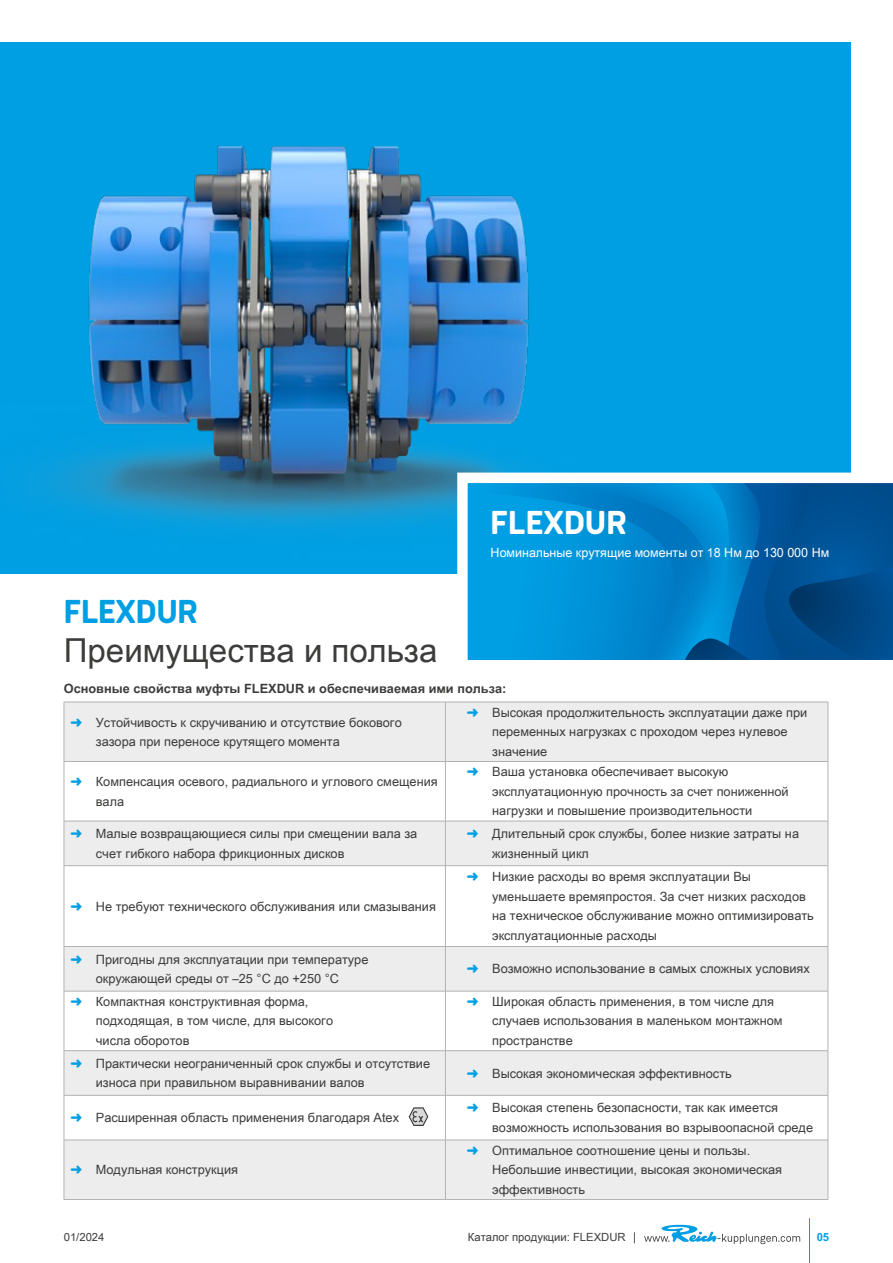
<style>
.page{position:relative;width:893px;height:1263px;background:#fff}
.page>*{position:absolute;margin:0;border:0;box-sizing:border-box;transform-origin:0 0}
.t1{font:33px "Arial Unicode MS";color:#3c3c3b}
.t2{font:700 33px "Weissenhof Grotesk";letter-spacing:.01em;color:#fff}
.t3{font:700 33px "Weissenhof Grotesk";color:#009fe3}
.t4{font:12.75px/19.5px "Arial Unicode MS";color:#3c3c3b}
.t5{font:700 12.75px "Arial Unicode MS";color:#3c3c3b}
.t6{font:12.75px "Arial Unicode MS";color:#fff}
.t7{font:11.25px "Arial Unicode MS";color:#3c3c3b}
.t8{font:700 11.25px "Arial Unicode MS";color:#009fe3}
.s1{color:#009fe3}
</style>
<div class="page">
<hr style="left:809px;top:1218px;width:1px;height:45px;background:#009fe3">
<svg style="left:644px;top:1224px;width:156px;height:20px"></svg>
<div style="left:0;top:43px;width:850px;height:531px;background:#009fe3"></div>
<img style="left:0;top:42px;width:655px;height:484px">
<svg style="left:452px;top:467px;width:441px;height:193px"></svg>
<svg style="left:65px;top:703px;width:763px;height:496px;fill:#ededed"></svg>
<hr style="left:64px;top:702px;width:381px;height:1px;background:#b3b2b2">
<hr style="left:445px;top:702px;width:383px;height:1px;background:#b3b2b2">
<hr style="left:445px;top:702px;width:1px;height:59px;background:#b3b2b2">
<hr style="left:828px;top:702px;width:1px;height:59px;background:#b3b2b2">
<hr style="left:64px;top:761px;width:381px;height:1px;background:#b3b2b2">
<hr style="left:445px;top:761px;width:383px;height:1px;background:#b3b2b2">
<hr style="left:445px;top:762px;width:1px;height:59px;background:#b3b2b2">
<hr style="left:828px;top:762px;width:1px;height:59px;background:#b3b2b2">
<hr style="left:64px;top:821px;width:381px;height:1px;background:#b3b2b2">
<hr style="left:445px;top:821px;width:383px;height:1px;background:#b3b2b2">
<hr style="left:445px;top:821px;width:1px;height:44px;background:#b3b2b2">
<hr style="left:828px;top:821px;width:1px;height:44px;background:#b3b2b2">
<hr style="left:64px;top:865px;width:381px;height:1px;background:#b3b2b2">
<hr style="left:445px;top:865px;width:383px;height:1px;background:#b3b2b2">
<hr style="left:445px;top:866px;width:1px;height:80px;background:#b3b2b2">
<hr style="left:828px;top:866px;width:1px;height:80px;background:#b3b2b2">
<hr style="left:64px;top:946px;width:381px;height:1px;background:#b3b2b2">
<hr style="left:445px;top:946px;width:383px;height:1px;background:#b3b2b2">
<hr style="left:445px;top:947px;width:1px;height:44px;background:#b3b2b2">
<hr style="left:828px;top:947px;width:1px;height:44px;background:#b3b2b2">
<hr style="left:445px;top:991px;width:1px;height:59px;background:#b3b2b2">
<hr style="left:828px;top:991px;width:1px;height:59px;background:#b3b2b2">
<hr style="left:64px;top:1050px;width:381px;height:1px;background:#b3b2b2">
<hr style="left:445px;top:1050px;width:383px;height:1px;background:#b3b2b2">
<hr style="left:445px;top:1051px;width:1px;height:44px;background:#b3b2b2">
<hr style="left:828px;top:1051px;width:1px;height:44px;background:#b3b2b2">
<hr style="left:64px;top:1095px;width:381px;height:1px;background:#b3b2b2">
<hr style="left:445px;top:1095px;width:383px;height:1px;background:#b3b2b2">
<hr style="left:445px;top:1095px;width:1px;height:45px;background:#b3b2b2">
<hr style="left:828px;top:1095px;width:1px;height:45px;background:#b3b2b2">
<hr style="left:445px;top:1140px;width:1px;height:59px;background:#b3b2b2">
<hr style="left:828px;top:1140px;width:1px;height:59px;background:#b3b2b2">
<hr style="left:64px;top:991px;width:381px;height:1px;background:#b3b2b2">
<hr style="left:445px;top:991px;width:383px;height:1px;background:#b3b2b2">
<hr style="left:64px;top:1140px;width:381px;height:1px;background:#b3b2b2">
<hr style="left:445px;top:1140px;width:383px;height:1px;background:#b3b2b2">
<hr style="left:64px;top:1199px;width:381px;height:1px;background:#b3b2b2">
<hr style="left:445px;top:1199px;width:383px;height:1px;background:#b3b2b2">
<hr style="left:64px;top:702px;width:1px;height:59px;background:#b3b2b2">
<hr style="left:64px;top:762px;width:1px;height:59px;background:#b3b2b2">
<hr style="left:64px;top:821px;width:1px;height:44px;background:#b3b2b2">
<hr style="left:64px;top:866px;width:1px;height:80px;background:#b3b2b2">
<hr style="left:64px;top:947px;width:1px;height:44px;background:#b3b2b2">
<hr style="left:64px;top:991px;width:1px;height:59px;background:#b3b2b2">
<hr style="left:64px;top:1051px;width:1px;height:44px;background:#b3b2b2">
<hr style="left:64px;top:1095px;width:1px;height:45px;background:#b3b2b2">
<hr style="left:64px;top:1140px;width:1px;height:59px;background:#b3b2b2">
<h1 class="t2" style="left:491px;top:502px;width:137px">FLEXDUR</h1>
<p class="t6" style="left:491px;top:543px;width:340px">Номинальные крутящие моменты от 18 Нм до 130 000 Нм</p>
<h1 class="t3" style="left:64px;top:591px;width:135px">FLEXDUR</h1>
<h1 class="t1" style="left:64px;top:626px;width:375px">Преимущества и польза</h1>
<p class="t5" style="left:64px;top:679px;width:444px">Основные свойства муфты FLEXDUR и обеспечиваемая ими польза:</p>
<p class="t4" style="left:96px;top:712px;width:308px;text-indent:-26px"><span class="s1">➜</span> Устойчивость к скручиванию и отсутствие бокового зазора при переносе крутящего момента</p>
<p class="t4" style="left:492px;top:702px;width:317px;text-indent:-26px"><span class="s1">➜</span> Высокая продолжительность эксплуатации даже при переменных нагрузках с проходом через нулевое значение</p>
<p class="t4" style="left:96px;top:771px;width:343px;text-indent:-26px"><span class="s1">➜</span> Компенсация осевого, радиального и углового смещения вала</p>
<p class="t4" style="left:492px;top:762px;width:298px;text-indent:-26px"><span class="s1">➜</span> Ваша установка обеспечивает высокую эксплуатационную прочность за счет пониженной нагрузки и повышение производительности</p>
<p class="t4" style="left:96px;top:824px;width:323px;text-indent:-26px"><span class="s1">➜</span> Малые возвращающиеся силы при смещении вала за счет гибкого набора фрикционных дисков</p>
<p class="t4" style="left:492px;top:824px;width:308px;text-indent:-26px"><span class="s1">➜</span> Длительный срок службы, более низкие затраты на жизненный цикл</p>
<p class="t4" style="left:70px;top:896px;width:367px"><span class="s1">➜</span> Не требуют технического обслуживания или смазывания</p>
<p class="t4" style="left:492px;top:867px;width:323px;text-indent:-26px"><span class="s1">➜</span> Низкие расходы во время эксплуатации Вы уменьшаете времяпростоя. За счет низких расходов на техническое обслуживание можно оптимизировать эксплуатационные расходы</p>
<p class="t4" style="left:70px;top:949px;width:300px;text-align:center"><span class="s1">➜</span> Пригодны для эксплуатации при температуре окружающей среды от –25 °C до +250 °C</p>
<p class="t4" style="left:467px;top:959px;width:345px"><span class="s1">➜</span> Возможно использование в самых сложных условиях</p>
<p class="t4" style="left:96px;top:991px;width:239px;text-indent:-26px"><span class="s1">➜</span> Компактная конструктивная форма, подходящая, в том числе, для высокого числа оборотов</p>
<p class="t4" style="left:492px;top:991px;width:292px;text-indent:-26px"><span class="s1">➜</span> Широкая область применения, в том числе для случаев использования в маленьком монтажном пространстве</p>
<p class="t4" style="left:96px;top:1053px;width:336px;text-indent:-26px"><span class="s1">➜</span> Практически неограниченный срок службы и отсутствие износа при правильном выравнивании валов</p>
<p class="t4" style="left:467px;top:1063px;width:267px"><span class="s1">➜</span> Высокая экономическая эффективность</p>
<p class="t4" style="left:70px;top:1108px;width:330px"><span class="s1">➜</span> Расширенная область применения благодаря Atex</p>
<p class="t4" style="left:492px;top:1098px;width:322px;text-indent:-26px"><span class="s1">➜</span> Высокая степень безопасности, так как имеется возможность использования во взрывоопасной среде</p>
<p class="t4" style="left:70px;top:1160px;width:169px"><span class="s1">➜</span> Модульная конструкция</p>
<p class="t4" style="left:492px;top:1140px;width:291px;text-indent:-26px"><span class="s1">➜</span> Оптимальное соотношение цены и пользы.<br>Небольшие инвестиции, высокая экономическая эффективность</p>
<p class="t7" style="left:64px;top:1229px;width:42px">01/2024</p>
<p class="t7" style="left:468px;top:1229px;width:159px">Каталог продукции: FLEXDUR</p>
<p class="t8" style="left:817px;top:1229px;width:14px">05</p>
</div>
